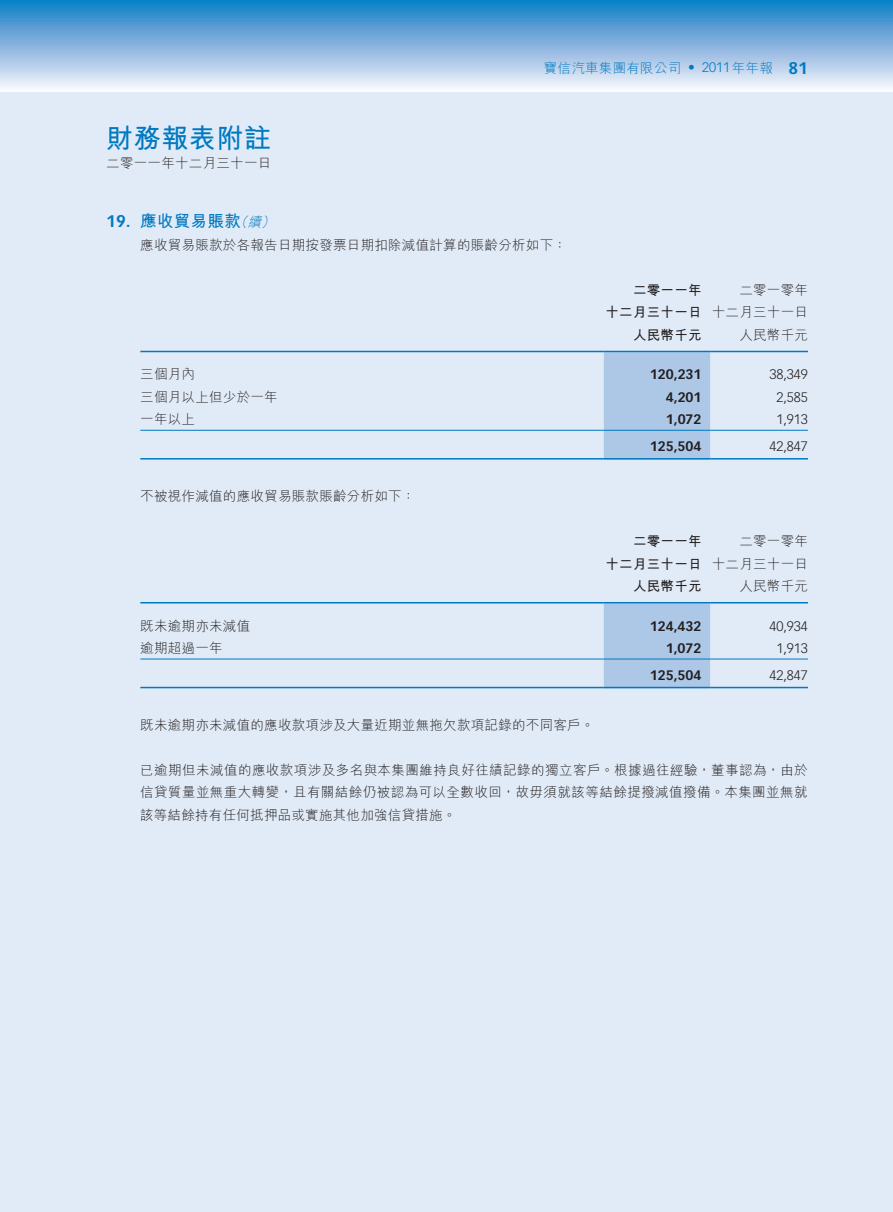
<style>
.page{position:relative;width:893px;height:1212px;background:#e1ebf7}
.page>*{position:absolute;margin:0;border:0;box-sizing:border-box;transform-origin:0 0}
.t1{font:700 27px "M Hei HK";letter-spacing:.02em;color:#0079c2}
.t2{font:700 16.5px "M Hei HK";letter-spacing:.02em;color:#0079c2}
.t3{font:700 16.5px "Vectora LT Std";color:#0079c2}
.t4{font:300 13.5px/22.5px "M Hei HK";letter-spacing:.02em;color:#231f20;text-align:justify}
.t5{font:700 13.5px "M Hei HK";letter-spacing:.02em;color:#231f20}
.t6{font:700 13.5px "Vectora LT Std";color:#231f20}
.t7{font:300 13.5px "Vectora LT Std";color:#231f20}
.t8{font:300 13.5px "M Hei HK";letter-spacing:.02em;color:#0079c2}
.s1{font-family:"Vectora LT Std"}
.s2{font-weight:300;font-style:italic;font-size:13.5px}
.s3{font-weight:300}
</style>
<div class="page">
<div style="left:0;top:0;width:893px;height:91px;background:linear-gradient(to bottom,#107bc4,#fcf3fb)"></div>
<div style="left:604px;top:352px;width:106px;height:106px;background:#adc7e7"></div>
<hr style="left:140px;top:351px;width:464px;height:1px;background:#0079c2">
<hr style="left:604px;top:351px;width:106px;height:1px;background:#0079c2">
<hr style="left:710px;top:351px;width:98px;height:1px;background:#0079c2">
<hr style="left:140px;top:430px;width:464px;height:1px;background:#0079c2">
<hr style="left:604px;top:430px;width:106px;height:1px;background:#0079c2">
<hr style="left:710px;top:430px;width:98px;height:1px;background:#0079c2">
<hr style="left:140px;top:458px;width:464px;height:1px;background:#0079c2">
<hr style="left:604px;top:458px;width:106px;height:1px;background:#0079c2">
<hr style="left:710px;top:458px;width:98px;height:1px;background:#0079c2">
<div style="left:604px;top:603px;width:106px;height:84px;background:#adc7e7"></div>
<hr style="left:140px;top:602px;width:464px;height:1px;background:#0079c2">
<hr style="left:604px;top:602px;width:106px;height:1px;background:#0079c2">
<hr style="left:710px;top:602px;width:98px;height:1px;background:#0079c2">
<hr style="left:140px;top:659px;width:464px;height:1px;background:#0079c2">
<hr style="left:604px;top:659px;width:106px;height:1px;background:#0079c2">
<hr style="left:710px;top:659px;width:98px;height:1px;background:#0079c2">
<hr style="left:140px;top:687px;width:464px;height:1px;background:#0079c2">
<hr style="left:604px;top:687px;width:106px;height:1px;background:#0079c2">
<hr style="left:710px;top:687px;width:98px;height:1px;background:#0079c2">
<p class="t8" style="left:544px;top:61px;width:231px">寶信汽車集團有限公司 <span class="s1">• 2011</span>年年報</p>
<p class="t3" style="left:788px;top:58px;width:21px">81</p>
<h1 class="t1" style="left:106px;top:118px;width:166px">財務報表附註</h1>
<p class="t4" style="left:106px;top:152px;width:166px">二零一一年十二月三十一日</p>
<p class="t2" style="left:106px;top:209px;width:173px"><span class="s1">19.</span> 應收貿易賬款<span class="s2">（續）</span></p>
<p class="t4" style="left:140px;top:233px;width:428px">應收貿易賬款於各報告日期按發票日期扣除減值計算的賬齡分析如下：</p>
<p class="t5" style="left:633px;top:280px;width:70px">二零一一年</p>
<p class="t4" style="left:739px;top:278px;width:70px">二零一零年</p>
<p class="t5" style="left:605px;top:303px;width:204px">十二月三十一日 <span class="s3">十二月三十一日</span></p>
<p class="t5" style="left:633px;top:325px;width:70px">人民幣千元</p>
<p class="t4" style="left:739px;top:323px;width:70px">人民幣千元</p>
<p class="t4" style="left:140px;top:363px;width:56px">三個月內</p>
<p class="t6" style="left:650px;top:366px;width:53px">120,231</p>
<p class="t7" style="left:769px;top:367px;width:40px">38,349</p>
<p class="t4" style="left:140px;top:385px;width:139px">三個月以上但少於一年</p>
<p class="t6" style="left:666px;top:389px;width:37px">4,201</p>
<p class="t7" style="left:776px;top:389px;width:33px">2,585</p>
<p class="t4" style="left:140px;top:408px;width:56px">一年以上</p>
<p class="t6" style="left:666px;top:411px;width:37px">1,072</p>
<p class="t7" style="left:776px;top:412px;width:33px">1,913</p>
<p class="t6" style="left:650px;top:438px;width:53px">125,504</p>
<p class="t7" style="left:769px;top:439px;width:40px">42,847</p>
<p class="t4" style="left:140px;top:485px;width:276px">不被視作減值的應收貿易賬款賬齡分析如下：</p>
<p class="t5" style="left:633px;top:531px;width:70px">二零一一年</p>
<p class="t4" style="left:739px;top:530px;width:70px">二零一零年</p>
<p class="t5" style="left:605px;top:554px;width:204px">十二月三十一日 <span class="s3">十二月三十一日</span></p>
<p class="t5" style="left:633px;top:576px;width:70px">人民幣千元</p>
<p class="t4" style="left:739px;top:575px;width:70px">人民幣千元</p>
<p class="t4" style="left:140px;top:614px;width:111px">既未逾期亦未減值</p>
<p class="t6" style="left:650px;top:618px;width:53px">124,432</p>
<p class="t7" style="left:769px;top:618px;width:40px">40,934</p>
<p class="t4" style="left:140px;top:637px;width:84px">逾期超過一年</p>
<p class="t6" style="left:666px;top:640px;width:37px">1,072</p>
<p class="t7" style="left:776px;top:640px;width:33px">1,913</p>
<p class="t6" style="left:650px;top:667px;width:53px">125,504</p>
<p class="t7" style="left:769px;top:667px;width:40px">42,847</p>
<p class="t4" style="left:140px;top:713px;width:455px">既未逾期亦未減值的應收款項涉及大量近期並無拖欠款項記錄的不同客戶。</p>
<p class="t4" style="left:140px;top:758px;width:669px">已逾期但未減值的應收款項涉及多名與本集團維持良好往績記錄的獨立客戶。根據過往經驗，董事認為，由於信貸質量並無重大轉變，且有關結餘仍被認為可以全數收回，故毋須就該等結餘提撥減值撥備。本集團並無就該等結餘持有任何抵押品或實施其他加強信貸措施。</p>
</div>
